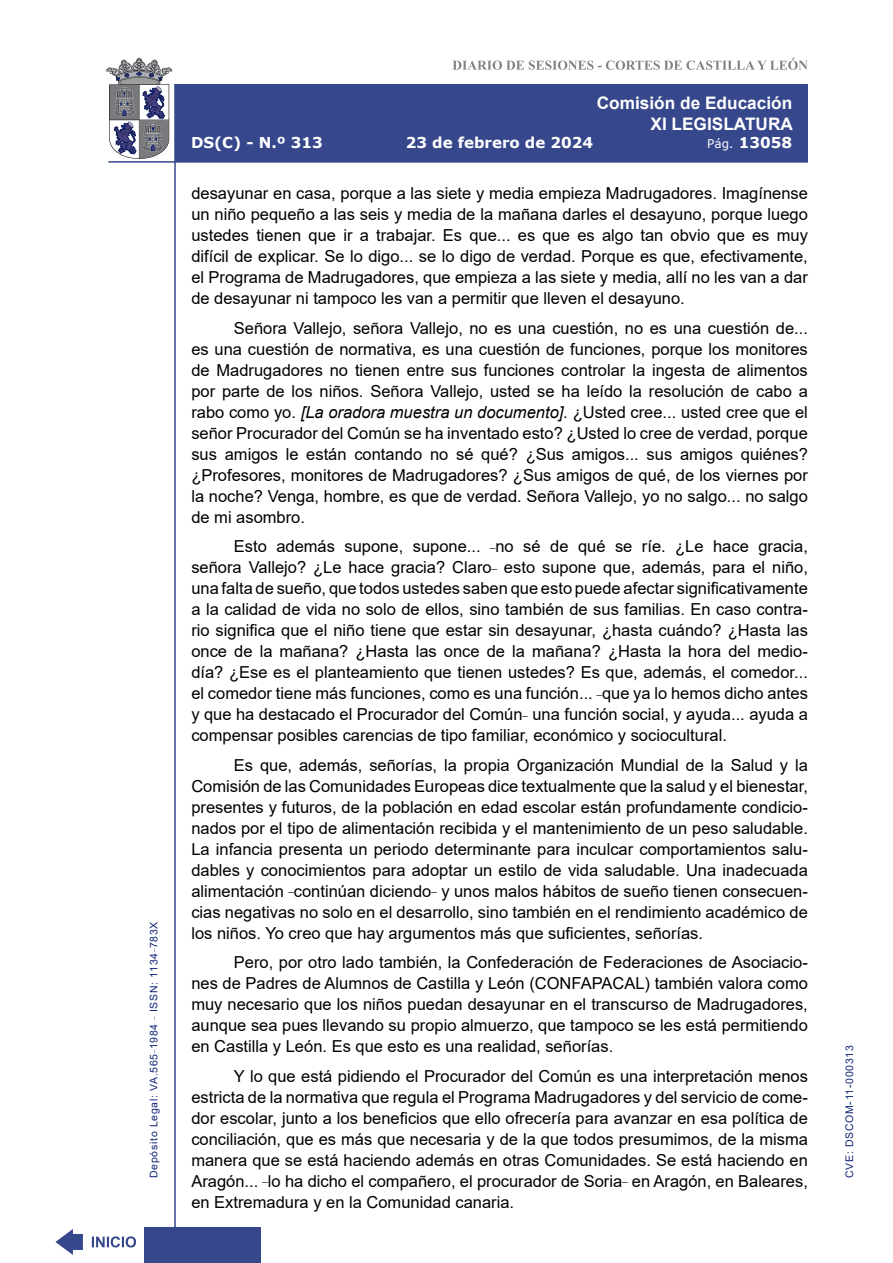
<style>
.page{position:relative;width:893px;height:1263px;background:#fff}
.page>*{position:absolute;margin:0;border:0;box-sizing:border-box;transform-origin:0 0}
.t1{font:700 17.25px/20.7px "Arial";color:#fff;text-align:right}
.t2{font:16.5px/21px "Arial";color:#000;text-align:justify}
.t3{font:700 15px "Verdana";color:#fff}
.t4{font:10.5px "Arial";letter-spacing:.065em;color:#122678}
.s1{font-weight:400;font-size:12px}
.s2{font-style:italic}
</style>
<div class="page">
<svg style="left:452px;top:58px;width:356px;height:12px"></svg>
<hr style="left:174px;top:84px;width:2px;height:1179px;background:#36478c">
<div style="left:144px;top:1227px;width:117px;height:36px;background:#36478c"></div>
<div style="left:175px;top:84px;width:633px;height:78px;background:#36478c"></div>
<hr style="left:108px;top:161px;width:700px;height:2px;background:#36478c">
<svg style="left:92px;top:1236px;width:44px;height:11px"></svg>
<svg style="left:55px;top:1229px;width:28px;height:26px"></svg>
<svg style="left:106px;top:58px;width:66px;height:101px"></svg>
<p class="t4" style="left:146px;top:1178px;width:258px;rotate:-90deg">Depósito Legal: VA.565<sup>_</sup>1984 <sup>_</sup> ISSN: 1134<sup>_</sup>783X</p>
<p class="t1" style="left:597px;top:93px;width:198px">Comisión de Educación<br>XI LEGISLATURA</p>
<p class="t3" style="left:191px;top:132px;width:133px">DS(C) - N.º 313</p>
<p class="t3" style="left:406px;top:132px;width:189px">23 de febrero de 2024</p>
<p class="t3" style="left:707px;top:132px;width:86px"><span class="s1">Pág.</span> 13058</p>
<p class="t2" style="left:191px;top:183px;width:618px">desayunar en casa, porque a las siete y media empieza Madrugadores. Imagínense un niño pequeño a las seis y media de la mañana darles el desayuno, porque luego ustedes tienen que ir a trabajar. Es que... es que es algo tan obvio que es muy difícil de explicar. Se lo digo... se lo digo de verdad. Porque es que, efectivamente, el Programa de Madrugadores, que empieza a las siete y media, allí no les van a dar de desayunar ni tampoco les van a permitir que lleven el desayuno.</p>
<p class="t2" style="left:191px;top:317px;width:618px;text-indent:43px">Señora Vallejo, señora Vallejo, no es una cuestión, no es una cuestión de... es una cuestión de normativa, es una cuestión de funciones, porque los monitores de Madrugadores no tienen entre sus funciones controlar la ingesta de alimentos por parte de los niños. Señora Vallejo, usted se ha leído la resolución de cabo a rabo como yo. <span class="s2">[La oradora muestra un documento].</span> ¿Usted cree... usted cree que el señor Procurador del Común se ha inventado esto? ¿Usted lo cree de verdad, porque sus amigos le están contando no sé qué? ¿Sus amigos... sus amigos quiénes? ¿Profesores, monitores de Madrugadores? ¿Sus amigos de qué, de los viernes por la noche? Venga, hombre, es que de verdad. Señora Vallejo, yo no salgo... no salgo de mi asombro.</p>
<p class="t2" style="left:191px;top:536px;width:618px;text-indent:43px">Esto además supone, supone... <sup>_</sup>no sé de qué se ríe. ¿Le hace gracia, señora Vallejo? ¿Le hace gracia? Claro<sup>_</sup> esto supone que, además, para el niño, una falta de sueño, que todos ustedes saben que esto puede afectar significativamente a la calidad de vida no solo de ellos, sino también de sus familias. En caso contra&shy;rio significa que el niño tiene que estar sin desayunar, ¿hasta cuándo? ¿Hasta las once de la mañana? ¿Hasta las once de la mañana? ¿Hasta la hora del medio&shy;día? ¿Ese es el planteamiento que tienen ustedes? Es que, además, el comedor... el comedor tiene más funciones, como es una función... <sup>_</sup>que ya lo hemos dicho antes y que ha destacado el Procurador del Común<sup>_</sup> una función social, y ayuda... ayuda a compensar posibles carencias de tipo familiar, económico y sociocultural.</p>
<p class="t2" style="left:191px;top:754px;width:618px;text-indent:43px">Es que, además, señorías, la propia Organización Mundial de la Salud y la Comisión de las Comunidades Europeas dice textualmente que la salud y el bienestar, presentes y futuros, de la población en edad escolar están profundamente condicio&shy;nados por el tipo de alimentación recibida y el mantenimiento de un peso saludable.<br>La infancia presenta un periodo determinante para inculcar comportamientos salu&shy;dables y conocimientos para adoptar un estilo de vida saludable. Una inadecuada alimentación <sup>_</sup>continúan diciendo<sup>_</sup> y unos malos hábitos de sueño tienen consecuen&shy;cias negativas no solo en el desarrollo, sino también en el rendimiento académico de los niños. Yo creo que hay argumentos más que suficientes, señorías.</p>
<p class="t2" style="left:191px;top:952px;width:618px;text-indent:43px">Pero, por otro lado también, la Confederación de Federaciones de Asociacio&shy;nes de Padres de Alumnos de Castilla y León (CONFAPACAL) también valora como muy necesario que los niños puedan desayunar en el transcurso de Madrugadores, aunque sea pues llevando su propio almuerzo, que tampoco se les está permitiendo en Castilla y León. Es que esto es una realidad, señorías.</p>
<p class="t2" style="left:191px;top:1065px;width:618px;text-indent:43px">Y lo que está pidiendo el Procurador del Común es una interpretación menos estricta de la normativa que regula el Programa Madrugadores y del servicio de come&shy;dor escolar, junto a los beneficios que ello ofrecería para avanzar en esa política de conciliación, que es más que necesaria y de la que todos presumimos, de la misma manera que se está haciendo además en otras Comunidades. Se está haciendo en Aragón... <sup>_</sup>lo ha dicho el compañero, el procurador de Soria<sup>_</sup> en Aragón, en Baleares, en Extremadura y en la Comunidad canaria.</p>
<p class="t4" style="left:842px;top:1178px;width:134px;rotate:-90deg">CVE: DSCOM-11-000313</p>
</div>
